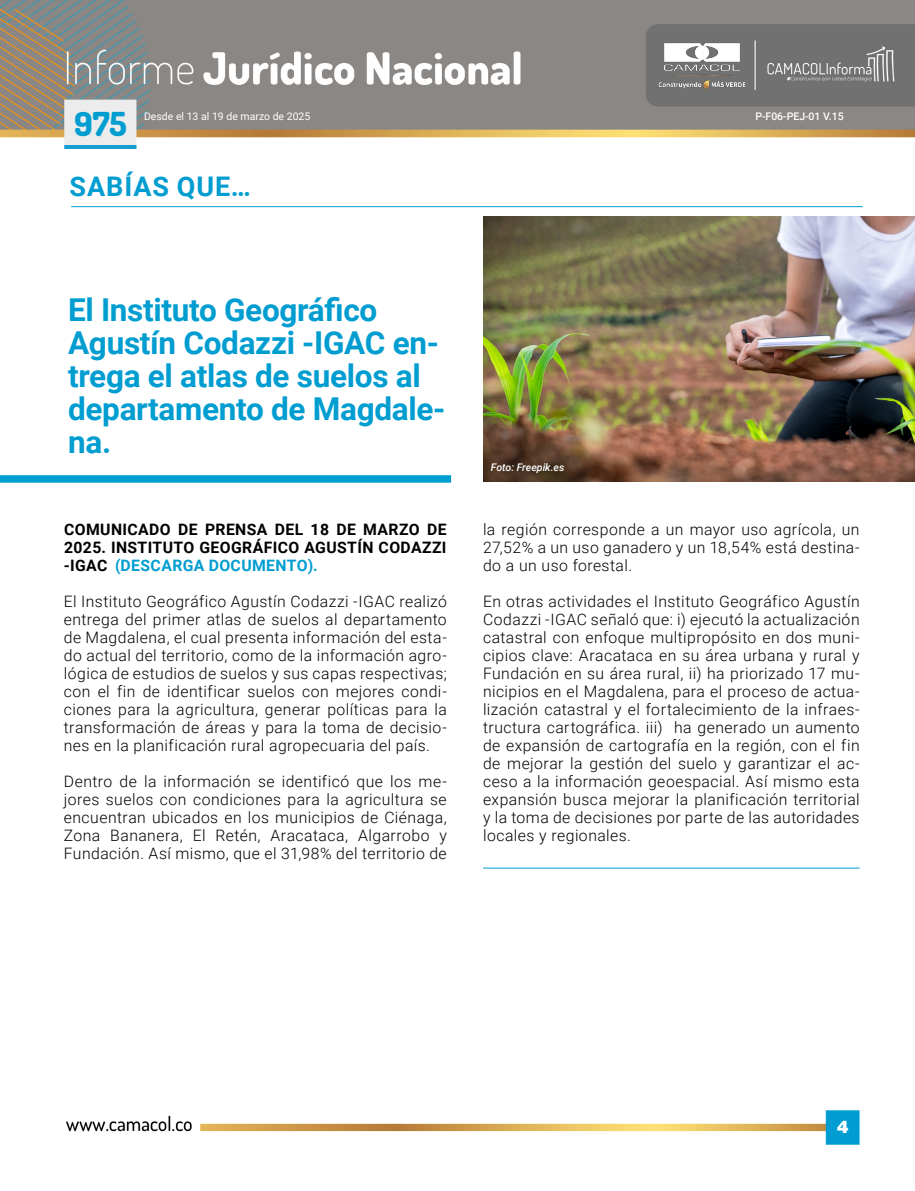
<style>
.page{position:relative;width:915px;height:1191px;background:#fff}
.page>*{position:absolute;margin:0;border:0;box-sizing:border-box;transform-origin:0 0}
.t1{font:33px "Dosis";color:#009dd1}
.t2{font:700 31.5px/33px "Roboto";letter-spacing:-.01em;color:#009dd1}
.t3{font:700 27px "Roboto";letter-spacing:.035em;color:#009dd1}
.t4{font:900 19.5px "Helvetica";color:#fff}
.t5{font:300 15.75px/18px "Roboto";letter-spacing:.03em;color:#000;text-align:justify}
.t6{font:700 15.75px/18px "Roboto";letter-spacing:.025em;color:#000;text-align:justify}
.t7{font:10.5px "Roboto";color:#fff}
.t8{font:500 10.5px "Roboto";color:#fff}
.t9{font:italic 500 10.5px "Roboto";color:#fff}
.s1{color:#009dd1}
</style>
<div class="page">
<img style="left:66px;top:1110px;width:793px;height:34px">
<img style="left:0;top:0;width:914px;height:149px">
<img style="left:655px;top:42px;width:92px;height:49px">
<div style="left:0;top:475px;width:451px;height:8px;background:#009dd1"></div>
<img style="left:483px;top:217px;width:431px;height:265px">
<hr style="left:71px;top:206px;width:791px;height:1px;background:#009dd1">
<hr style="left:483px;top:867px;width:376px;height:1px;background:#009dd1">
<h1 class="t1" style="left:74px;top:101px;width:54px">975</h1>
<p class="t7" style="left:144px;top:109px;width:168px">Desde el 13 al 19 de marzo de 2025</p>
<h3 class="t3" style="left:69px;top:167px;width:183px">SABÍAS QUE…</h3>
<p class="t8" style="left:755px;top:108px;width:90px">P-F06-PEJ-01 V.15</p>
<h2 class="t2" style="left:68px;top:292px;width:379px">El Instituto Geográfico<br>Agustín Codazzi -IGAC en&shy;trega el atlas de suelos al departamento de Magdale&shy;na.</h2>
<p class="t6" style="left:64px;top:520px;width:384px">COMUNICADO DE PRENSA DEL 18 DE MARZO DE 2025. INSTITUTO GEOGRÁFICO AGUSTÍN CODAZZI -IGAC <span class="s1">(DESCARGA DOCUMENTO).</span></p>
<p class="t5" style="left:64px;top:592px;width:384px">El Instituto Geográfico Agustín Codazzi -IGAC realizó entrega del primer atlas de suelos al departamento de Magdalena, el cual presenta información del esta&shy;do actual del territorio, como de la información agro&shy;lógica de estudios de suelos y sus capas respectivas; con el fin de identificar suelos con mejores condi&shy;ciones para la agricultura, generar políticas para la transformación de áreas y para la toma de decisio&shy;nes en la planificación rural agropecuaria del país.</p>
<p class="t5" style="left:64px;top:772px;width:384px">Dentro de la información se identificó que los me&shy;jores suelos con condiciones para la agricultura se encuentran ubicados en los municipios de Ciénaga, Zona Bananera, El Retén, Aracataca, Algarrobo y Fundación. Así mismo, que el 31,98% del territorio de</p>
<p class="t9" style="left:490px;top:460px;width:75px">Foto: Freepik.es</p>
<p class="t5" style="left:483px;top:520px;width:378px">la región corresponde a un mayor uso agrícola, un 27,52% a un uso ganadero y un 18,54% está destina&shy;do a un uso forestal.</p>
<p class="t5" style="left:483px;top:592px;width:378px">En otras actividades el Instituto Geográfico Agustín Codazzi -IGAC señaló que: i) ejecutó la actualización catastral con enfoque multipropósito en dos muni&shy;cipios clave: Aracataca en su área urbana y rural y Fundación en su área rural, ii) ha priorizado 17 mu&shy;nicipios en el Magdalena, para el proceso de actua&shy;lización catastral y el fortalecimiento de la infraes&shy;tructura cartográfica. iii) ha generado un aumento de expansión de cartografía en la región, con el fin de mejorar la gestión del suelo y garantizar el ac&shy;ceso a la información geoespacial. Así mismo esta expansión busca mejorar la planificación territorial y la toma de decisiones por parte de las autoridades locales y regionales.</p>
<p class="t4" style="left:836px;top:1119px;width:13px">4</p>
</div>
